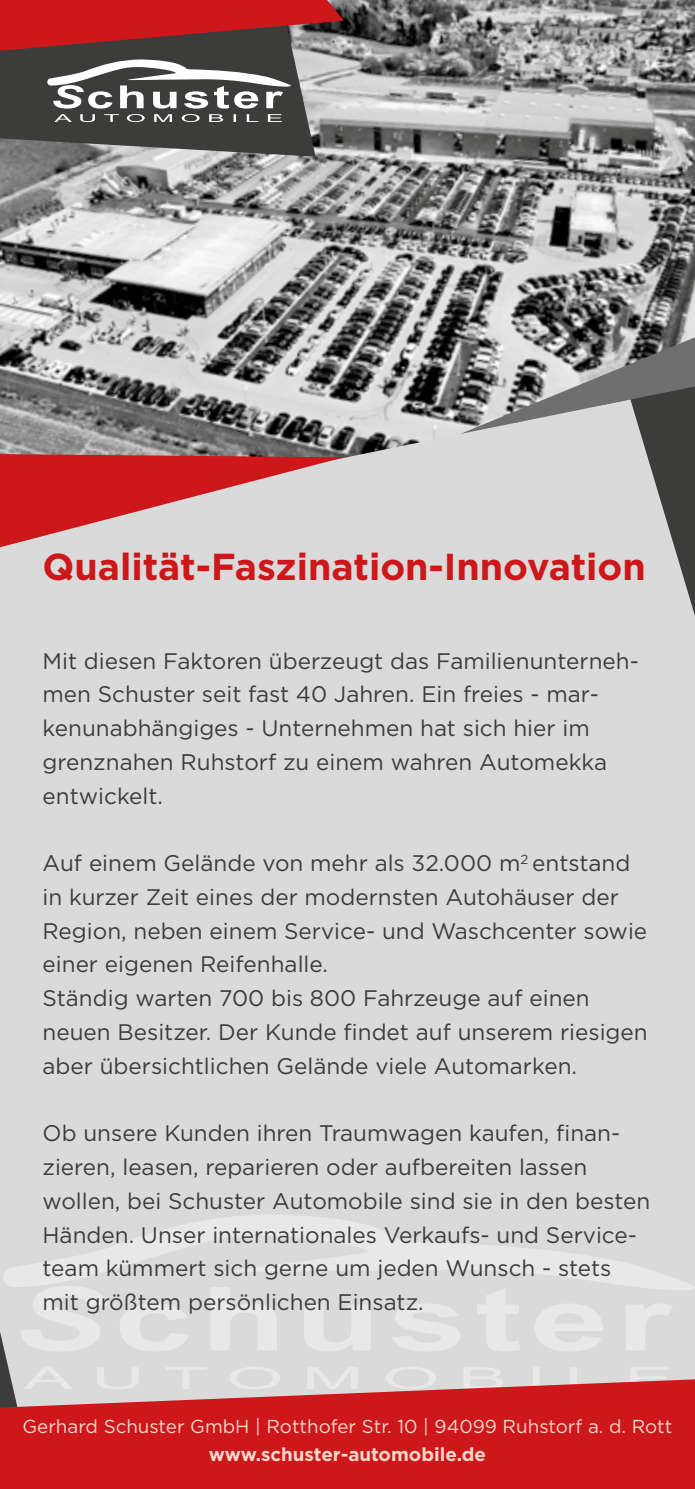
<style>
.page{position:relative;width:695px;height:1489px;background:#fff}
.page>*{position:absolute;margin:0;border:0;box-sizing:border-box;transform-origin:0 0}
.t1{font:700 37.5px "Gotham";color:#cd171a}
.t2{font:22.5px/33.8px "Gotham";color:#3c3c3b}
.t3{font:18.75px "Gotham";color:#f6d7ca}
.t4{font:700 18.75px "Gotham";color:#f6d7ca}
</style>
<div class="page">
<div style="left:0;top:0;width:694px;height:1488px;background:#dadada"></div>
<svg style="left:4px;top:1215px;width:690px;height:75px"></svg>
<svg style="left:20px;top:1285px;width:653px;height:46px"></svg>
<svg style="left:0;top:1331px;width:668px;height:48px"></svg>
<img style="left:0;top:0;width:694px;height:458px">
<svg style="left:460px;top:337px;width:234px;height:276px"></svg>
<svg style="left:0;top:454px;width:344px;height:93px"></svg>
<svg style="left:0;top:51px;width:315px;height:106px;background:#545453"></svg>
<svg style="left:0;top:0;width:344px;height:51px;background:#a6282a"></svg>
<svg style="left:46px;top:59px;width:244px;height:63px;background:#767675"></svg>
<svg style="left:0;top:1379px;width:694px;height:109px;background:#ce3032"></svg>
<h1 class="t1" style="left:43px;top:542px;width:604px">Qualität-Faszination-Innovation</h1>
<p class="t2" style="left:43px;top:643px;width:597px">Mit diesen Faktoren überzeugt das Familienunterneh&shy;men Schuster seit fast 40 Jahren. Ein freies - mar&shy;kenunabhängiges - Unternehmen hat sich hier im grenznahen Ruhstorf zu einem wahren Automekka entwickelt.</p>
<p class="t2" style="left:43px;top:845px;width:606px">Auf einem Gelände von mehr als 32.000 m<sup>2</sup> entstand in kurzer Zeit eines der modernsten Autohäuser der Region, neben einem Service- und Waschcenter sowie einer eigenen Reifenhalle.<br>Ständig warten 700 bis 800 Fahrzeuge auf einen neuen Besitzer. Der Kunde findet auf unserem riesigen aber übersichtlichen Gelände viele Automarken.</p>
<p class="t2" style="left:43px;top:1115px;width:609px">Ob unsere Kunden ihren Traumwagen kaufen, finan&shy;zieren, leasen, reparieren oder aufbereiten lassen wollen, bei Schuster Automobile sind sie in den besten Händen. Unser internationales Verkaufs- und Service&shy;team kümmert sich gerne um jeden Wunsch - stets mit größtem persönlichen Einsatz.</p>
<p class="t3" style="left:23px;top:1414px;width:651px">Gerhard Schuster GmbH | Rotthofer Str. 10 | 94099 Ruhstorf a. d. Rott</p>
<p class="t4" style="left:209px;top:1441px;width:278px">www.schuster-automobile.de</p>
</div>
